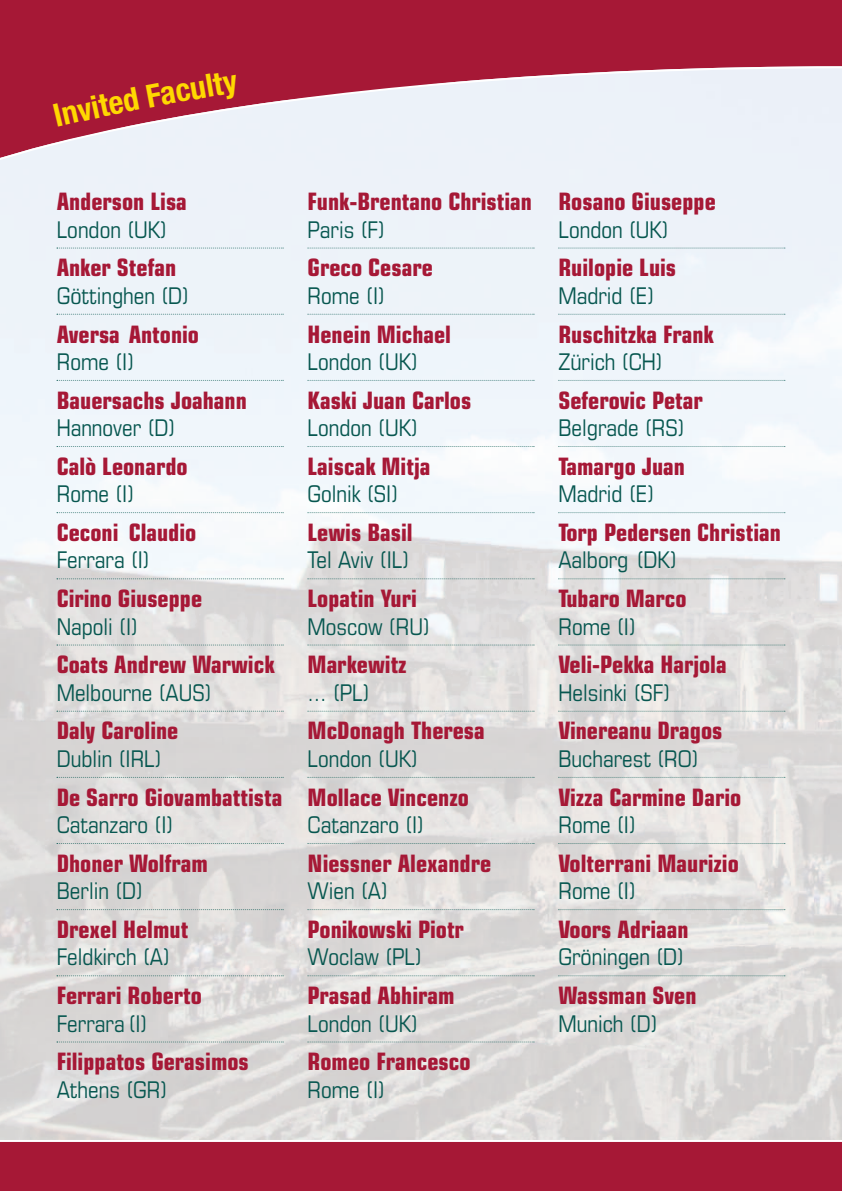
<style>
.page{position:relative;width:842px;height:1191px;background:#fff}
.page>*{position:absolute;margin:0;border:0;box-sizing:border-box;transform-origin:0 0}
.t1{font:700 condensed 32px "Helvetica Neue";color:#ffd801}
.t2{font:700 condensed 24px "Eurostile";color:#a61836}
.t3{font:condensed 23px "Eurostile";color:#075750}
</style>
<div class="page">
<img style="left:0;top:165px;width:842px;height:975px">
<div style="left:0;top:0;width:842px;height:68px;background:#a61836"></div>
<svg style="left:0;top:68px;width:842px;height:97px"></svg>
<div style="left:0;top:1142px;width:842px;height:49px;background:#a61836"></div>
<svg style="left:57px;top:247px;width:227px;height:1px"></svg>
<svg style="left:57px;top:314px;width:227px;height:1px"></svg>
<svg style="left:57px;top:380px;width:227px;height:1px"></svg>
<svg style="left:57px;top:446px;width:227px;height:1px"></svg>
<svg style="left:57px;top:512px;width:227px;height:1px"></svg>
<svg style="left:57px;top:578px;width:227px;height:1px"></svg>
<svg style="left:57px;top:644px;width:227px;height:1px"></svg>
<svg style="left:57px;top:710px;width:227px;height:1px"></svg>
<svg style="left:57px;top:777px;width:227px;height:1px"></svg>
<svg style="left:57px;top:843px;width:227px;height:1px"></svg>
<svg style="left:57px;top:909px;width:227px;height:1px"></svg>
<svg style="left:57px;top:975px;width:227px;height:1px"></svg>
<svg style="left:57px;top:1041px;width:227px;height:1px"></svg>
<svg style="left:308px;top:247px;width:226px;height:1px"></svg>
<svg style="left:308px;top:314px;width:226px;height:1px"></svg>
<svg style="left:308px;top:380px;width:226px;height:1px"></svg>
<svg style="left:308px;top:446px;width:226px;height:1px"></svg>
<svg style="left:308px;top:512px;width:226px;height:1px"></svg>
<svg style="left:308px;top:578px;width:226px;height:1px"></svg>
<svg style="left:308px;top:644px;width:226px;height:1px"></svg>
<svg style="left:308px;top:710px;width:226px;height:1px"></svg>
<svg style="left:308px;top:777px;width:226px;height:1px"></svg>
<svg style="left:308px;top:843px;width:226px;height:1px"></svg>
<svg style="left:308px;top:909px;width:226px;height:1px"></svg>
<svg style="left:308px;top:975px;width:226px;height:1px"></svg>
<svg style="left:308px;top:1041px;width:226px;height:1px"></svg>
<svg style="left:558px;top:247px;width:227px;height:1px"></svg>
<svg style="left:558px;top:314px;width:227px;height:1px"></svg>
<svg style="left:558px;top:380px;width:227px;height:1px"></svg>
<svg style="left:558px;top:446px;width:227px;height:1px"></svg>
<svg style="left:558px;top:512px;width:227px;height:1px"></svg>
<svg style="left:558px;top:578px;width:227px;height:1px"></svg>
<svg style="left:558px;top:644px;width:227px;height:1px"></svg>
<svg style="left:558px;top:710px;width:227px;height:1px"></svg>
<svg style="left:558px;top:777px;width:227px;height:1px"></svg>
<svg style="left:558px;top:843px;width:227px;height:1px"></svg>
<svg style="left:558px;top:909px;width:227px;height:1px"></svg>
<svg style="left:558px;top:975px;width:227px;height:1px"></svg>
<svg style="left:53px;top:104px;width:26px;height:23px"></svg>
<div style="left:122px;top:72px;width:117px;height:40px;background:#a61836"></div>
<h1 class="t1" style="left:75px;top:99px;width:48px;rotate:-12deg">vite</h1>
<p class="t2" style="left:57px;top:193px;width:132px">Anderson Lisa</p>
<p class="t3" style="left:57px;top:221px;width:112px">London (UK)</p>
<p class="t2" style="left:57px;top:259px;width:121px">Anker Stefan</p>
<p class="t3" style="left:57px;top:287px;width:134px">Göttinghen (D)</p>
<p class="t2" style="left:57px;top:325px;width:144px">Aversa Antonio</p>
<p class="t3" style="left:57px;top:353px;width:79px">Rome (I)</p>
<p class="t2" style="left:57px;top:391px;width:192px">Bauersachs Joahann</p>
<p class="t3" style="left:57px;top:419px;width:120px">Hannover (D)</p>
<p class="t2" style="left:57px;top:457px;width:133px">Calò Leonardo</p>
<p class="t3" style="left:57px;top:485px;width:79px">Rome (I)</p>
<p class="t2" style="left:57px;top:523px;width:141px">Ceconi Claudio</p>
<p class="t3" style="left:57px;top:552px;width:95px">Ferrara (I)</p>
<p class="t2" style="left:57px;top:590px;width:147px">Cirino Giuseppe</p>
<p class="t3" style="left:57px;top:618px;width:83px">Napoli (I)</p>
<p class="t2" style="left:57px;top:656px;width:219px">Coats Andrew Warwick</p>
<p class="t3" style="left:57px;top:684px;width:156px">Melbourne (AUS)</p>
<p class="t2" style="left:57px;top:722px;width:123px">Daly Caroline</p>
<p class="t3" style="left:57px;top:750px;width:107px">Dublin (IRL)</p>
<p class="t2" style="left:57px;top:788px;width:227px">De Sarro Giovambattista</p>
<p class="t3" style="left:57px;top:816px;width:118px">Catanzaro (I)</p>
<p class="t2" style="left:57px;top:854px;width:153px">Dhoner Wolfram</p>
<p class="t3" style="left:57px;top:882px;width:88px">Berlin (D)</p>
<p class="t2" style="left:57px;top:920px;width:133px">Drexel Helmut</p>
<p class="t3" style="left:57px;top:948px;width:115px">Feldkirch (A)</p>
<p class="t2" style="left:57px;top:986px;width:147px">Ferrari Roberto</p>
<p class="t3" style="left:57px;top:1015px;width:92px">Ferrara (I)</p>
<p class="t2" style="left:57px;top:1053px;width:194px">Filippatos Gerasimos</p>
<p class="t3" style="left:57px;top:1081px;width:112px">Athens (GR)</p>
<p class="t2" style="left:308px;top:193px;width:226px">Funk-Brentano Christian</p>
<p class="t3" style="left:308px;top:221px;width:79px">Paris (F)</p>
<p class="t2" style="left:308px;top:259px;width:127px">Greco Cesare</p>
<p class="t3" style="left:308px;top:287px;width:79px">Rome (I)</p>
<p class="t2" style="left:308px;top:325px;width:145px">Henein Michael</p>
<p class="t3" style="left:308px;top:353px;width:112px">London (UK)</p>
<p class="t2" style="left:308px;top:391px;width:165px">Kaski Juan Carlos</p>
<p class="t3" style="left:308px;top:419px;width:112px">London (UK)</p>
<p class="t2" style="left:308px;top:457px;width:124px">Laiscak Mitja</p>
<p class="t3" style="left:308px;top:485px;width:92px">Golnik (SI)</p>
<p class="t2" style="left:308px;top:523px;width:107px">Lewis Basil</p>
<p class="t3" style="left:308px;top:552px;width:103px">Tel Aviv (IL)</p>
<p class="t2" style="left:308px;top:590px;width:111px">Lopatin Yuri</p>
<p class="t3" style="left:308px;top:618px;width:124px">Moscow (RU)</p>
<p class="t2" style="left:308px;top:656px;width:101px">Markewitz</p>
<p class="t3" style="left:308px;top:684px;width:64px">... (PL)</p>
<p class="t2" style="left:308px;top:722px;width:179px">McDonagh Theresa</p>
<p class="t3" style="left:308px;top:750px;width:112px">London (UK)</p>
<p class="t2" style="left:308px;top:788px;width:163px">Mollace Vincenzo</p>
<p class="t3" style="left:308px;top:816px;width:118px">Catanzaro (I)</p>
<p class="t2" style="left:308px;top:854px;width:185px">Niessner Alexandre</p>
<p class="t3" style="left:308px;top:882px;width:82px">Wien (A)</p>
<p class="t2" style="left:308px;top:920px;width:158px">Ponikowski Piotr</p>
<p class="t3" style="left:308px;top:948px;width:116px">Woclaw (PL)</p>
<p class="t2" style="left:308px;top:986px;width:149px">Prasad Abhiram</p>
<p class="t3" style="left:308px;top:1015px;width:112px">London (UK)</p>
<p class="t2" style="left:308px;top:1053px;width:165px">Romeo Francesco</p>
<p class="t3" style="left:308px;top:1081px;width:79px">Rome (I)</p>
<p class="t2" style="left:558px;top:193px;width:159px">Rosano Giuseppe</p>
<p class="t3" style="left:558px;top:221px;width:112px">London (UK)</p>
<p class="t2" style="left:558px;top:259px;width:119px">Ruilopie Luis</p>
<p class="t3" style="left:558px;top:287px;width:97px">Madrid (E)</p>
<p class="t2" style="left:558px;top:325px;width:157px">Ruschitzka Frank</p>
<p class="t3" style="left:558px;top:353px;width:106px">Zürich (CH)</p>
<p class="t2" style="left:558px;top:391px;width:146px">Seferovic Petar</p>
<p class="t3" style="left:558px;top:419px;width:128px">Belgrade (RS)</p>
<p class="t2" style="left:558px;top:457px;width:128px">Tamargo Juan</p>
<p class="t3" style="left:558px;top:485px;width:97px">Madrid (E)</p>
<p class="t2" style="left:558px;top:523px;width:224px">Torp Pedersen Christian</p>
<p class="t3" style="left:558px;top:552px;width:120px">Aalborg (DK)</p>
<p class="t2" style="left:558px;top:590px;width:130px">Tubaro Marco</p>
<p class="t3" style="left:558px;top:618px;width:79px">Rome (I)</p>
<p class="t2" style="left:558px;top:656px;width:170px">Veli-Pekka Harjola</p>
<p class="t3" style="left:558px;top:684px;width:113px">Helsinki (SF)</p>
<p class="t2" style="left:558px;top:722px;width:166px">Vinereanu Dragos</p>
<p class="t3" style="left:558px;top:750px;width:142px">Bucharest (RO)</p>
<p class="t2" style="left:558px;top:788px;width:184px">Vizza Carmine Dario</p>
<p class="t3" style="left:558px;top:816px;width:79px">Rome (I)</p>
<p class="t2" style="left:558px;top:854px;width:182px">Volterrani Maurizio</p>
<p class="t3" style="left:558px;top:882px;width:79px">Rome (I)</p>
<p class="t2" style="left:558px;top:920px;width:132px">Voors Adriaan</p>
<p class="t3" style="left:558px;top:948px;width:127px">Gröningen (D)</p>
<p class="t2" style="left:558px;top:986px;width:140px">Wassman Sven</p>
<p class="t3" style="left:558px;top:1015px;width:101px">Munich (D)</p>
</div>
